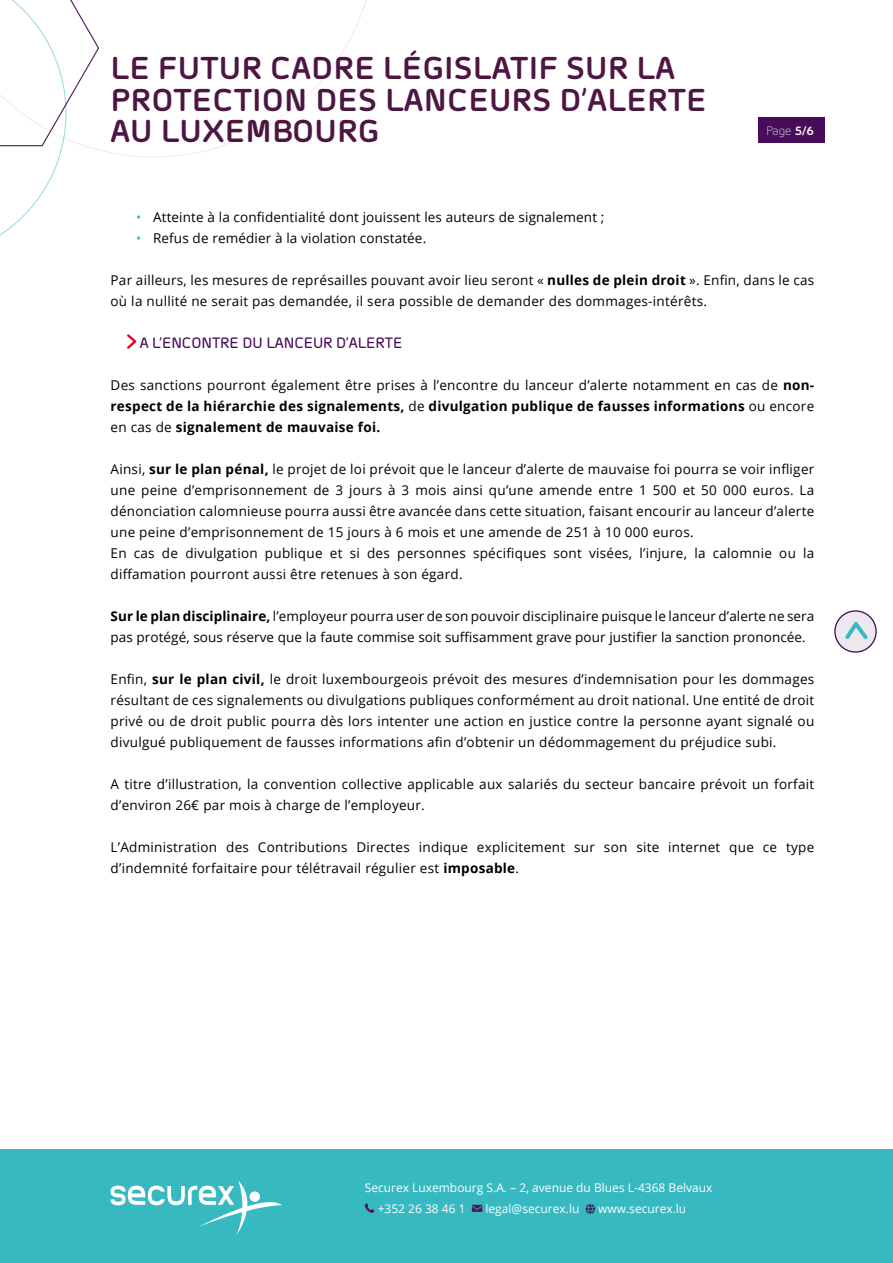
<style>
.page{position:relative;width:893px;height:1263px;background:#fff}
.page>*{position:absolute;margin:0;border:0;box-sizing:border-box;transform-origin:0 0}
.t1{font:700 31.5px/31.5px "Morebi Rounded";letter-spacing:.005em;color:#4d1642}
.t2{font:500 15px "Morebi Rounded";letter-spacing:-.005em;color:#470d5a}
.t3{font:13.5px/21px "Open Sans";letter-spacing:.02em;color:#000}
.t4{font:700 13.5px/21px "Open Sans";letter-spacing:.02em;color:#000;text-align:justify}
.t5{font:12px/21px "Open Sans";color:#fff}
.t6{font:300 12px "Morebi Rounded";color:#fff}
.s1{font-weight:700}
.s2{color:#28bdc1}
.s3{font-weight:400}
</style>
<div class="page">
<div style="left:758px;top:117px;width:66px;height:25px;background:#470d5a"></div>
<div style="left:0;top:1149px;width:893px;height:114px;background:#37b9c2"></div>
<svg style="left:365px;top:1203px;width:10px;height:10px"></svg>
<svg style="left:472px;top:1205px;width:10px;height:7px"></svg>
<svg style="left:586px;top:1204px;width:9px;height:10px"></svg>
<svg style="left:111px;top:1180px;width:171px;height:55px"></svg>
<svg style="left:100px;top:0;width:267px;height:157px"></svg>
<svg style="left:0;top:0;width:100px;height:236px"></svg>
<svg style="left:835px;top:611px;width:41px;height:41px"></svg>
<div style="left:834px;top:610px;width:43px;height:43px;border:1px solid #470d5a;border-radius:50%"></div>
<svg style="left:842px;top:617px;width:29px;height:26px"></svg>
<svg style="left:127px;top:334px;width:10px;height:15px"></svg>
<h1 class="t1" style="left:110px;top:50px;width:598px">LE FUTUR CADRE LÉGISLATIF SUR LA<br>PROTECTION DES LANCEURS D’ALERTE<br>AU LUXEMBOURG</h1>
<p class="t6" style="left:766px;top:122px;width:49px">Page <span class="s1">5/6</span></p>
<p class="t3" style="left:136px;top:206px;width:470px"><span class="s2">•</span> Atteinte à la confidentialité dont jouissent les auteurs de signalement ;</p>
<p class="t3" style="left:136px;top:227px;width:292px"><span class="s2">•</span> Refus de remédier à la violation constatée.</p>
<p class="t3" style="left:111px;top:269px;width:705px">Par ailleurs, les mesures de représailles pouvant avoir lieu seront « <span class="s1">nulles de plein droit</span> ». Enfin, dans le cas où la nullité ne serait pas demandée, il sera possible de demander des dommages-intérêts.</p>
<p class="t2" style="left:140px;top:331px;width:264px">A L’ENCONTRE DU LANCEUR D’ALERTE</p>
<p class="t4" style="left:111px;top:374px;width:705px"><span class="s3">Des sanctions pourront également être prises à l’encontre du lanceur d’alerte notamment en cas de</span> non&shy;respect de la hiérarchie des signalements, <span class="s3">de</span> divulgation publique de fausses informations <span class="s3">ou encore en cas de</span> signalement de mauvaise foi.</p>
<p class="t3" style="left:111px;top:458px;width:705px">Ainsi, <span class="s1">sur le plan pénal,</span> le projet de loi prévoit que le lanceur d’alerte de mauvaise foi pourra se voir infliger une peine d’emprisonnement de 3 jours à 3 mois ainsi qu’une amende entre 1 500 et 50 000 euros. La dénonciation calomnieuse pourra aussi être avancée dans cette situation, faisant encourir au lanceur d’alerte une peine d’emprisonnement de 15 jours à 6 mois et une amende de 251 à 10 000 euros.<br>En cas de divulgation publique et si des personnes spécifiques sont visées, l’injure, la calomnie ou la diffamation pourront aussi être retenues à son égard.</p>
<p class="t3" style="left:111px;top:605px;width:705px"><span class="s1">Sur le plan disciplinaire,</span> l’employeur pourra user de son pouvoir disciplinaire puisque le lanceur d’alerte ne sera pas protégé, sous réserve que la faute commise soit suffisamment grave pour justifier la sanction prononcée.</p>
<p class="t3" style="left:111px;top:668px;width:705px;text-align:justify">Enfin, <span class="s1">sur le plan civil,</span> le droit luxembourgeois prévoit des mesures d’indemnisation pour les dommages résultant de ces signalements ou divulgations publiques conformément au droit national. Une entité de droit privé ou de droit public pourra dès lors intenter une action en justice contre la personne ayant signalé ou divulgué publiquement de fausses informations afin d’obtenir un dédommagement du préjudice subi.</p>
<p class="t3" style="left:111px;top:773px;width:705px">A titre d’illustration, la convention collective applicable aux salariés du secteur bancaire prévoit un forfait d’environ 26€ par mois à charge de l’employeur.</p>
<p class="t3" style="left:111px;top:836px;width:705px">L’Administration des Contributions Directes indique explicitement sur son site internet que ce type d’indemnité forfaitaire pour télétravail régulier est <span class="s1">imposable</span>.</p>
<p class="t5" style="left:378px;top:1177px;width:336px;text-indent:-13px">Securex Luxembourg S.A. – 2, avenue du Blues L-4368 Belvaux +352 26 38 46 1</p>
<p class="t5" style="left:485px;top:1198px;width:95px">legal@securex.lu</p>
<p class="t5" style="left:598px;top:1198px;width:90px">www.securex.lu</p>
</div>
